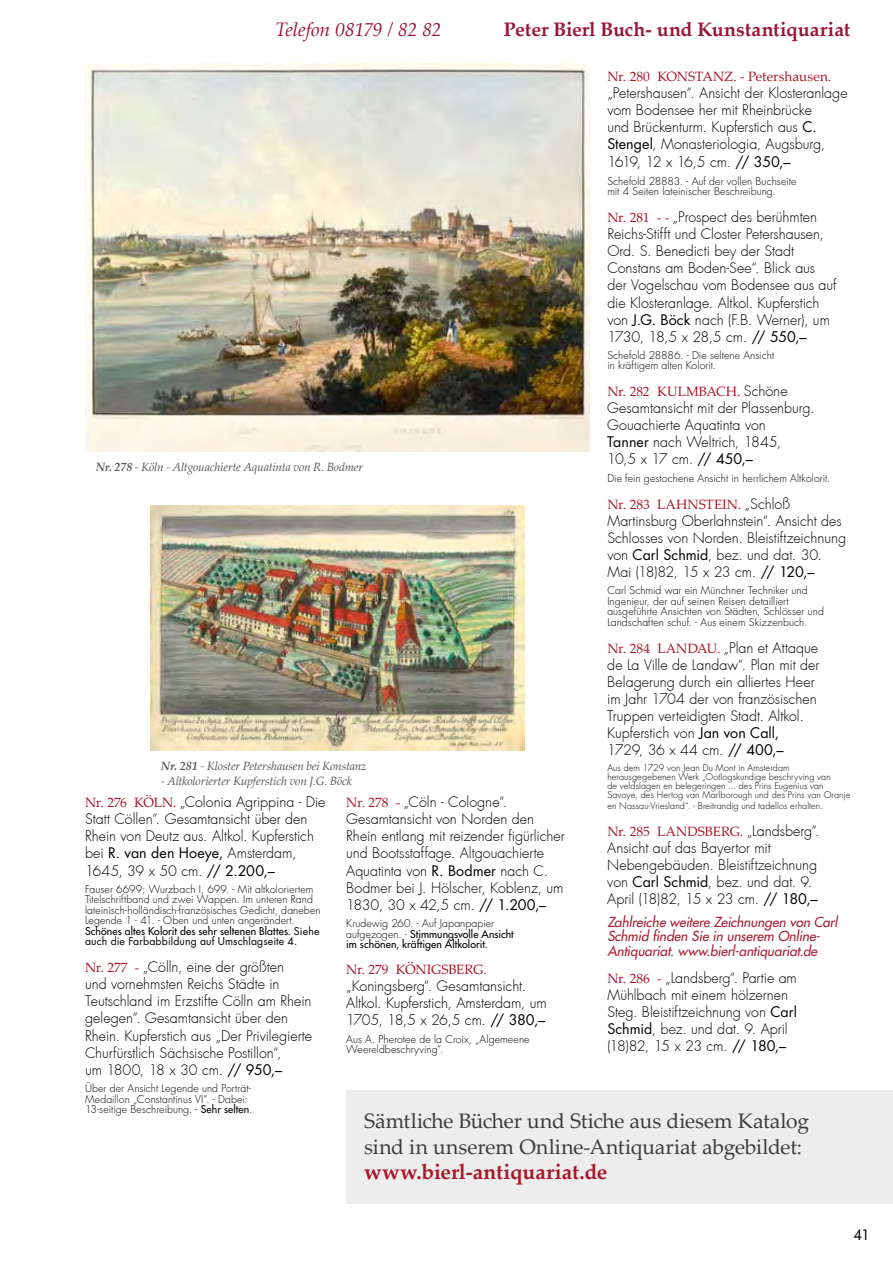
<style>
.page{position:relative;width:893px;height:1263px;background:#fff}
.page>*{position:absolute;margin:0;border:0;box-sizing:border-box;transform-origin:0 0}
.t1{font:21px/25.5px "Palatino Linotype";letter-spacing:-.005em;color:#3c3c3b}
.t2{font:700 21px "Palatino Linotype";color:#a91729}
.t3{font:700 19.5px "Palatino Linotype";color:#991636}
.t4{font:italic 19.5px "Palatino Linotype";letter-spacing:-.015em;color:#991636}
.t5{font:15px "Futura BT";color:#000}
.t6{font:300 14.25px/17.1px "Futura";letter-spacing:-.005em;color:#000}
.t7{font:14.25px "Futura Std";color:#000}
.t8{font:13.5px "Palatino Linotype";color:#a91729}
.t9{font:italic 500 13.5px/13.5px "Futura Std";letter-spacing:-.005em;color:#a71e34}
.t10{font:italic 12px "Palatino Linotype";letter-spacing:-.015em;color:#575756}
.t11{font:300 10.5px/10.5px "Futura Std";letter-spacing:.01em;color:#000}
.t12{font:500 10.5px/10.5px "Futura Std";letter-spacing:.005em;color:#000}
.t13{font:300 9px/9px "Futura Std";letter-spacing:.015em;color:#000}
.s1{font-family:"Futura Std";font-weight:400}
.s2{font-family:"Palatino Linotype";font-weight:400;font-size:13.5px;color:#a91729}
.s3{font-family:"Futura";font-weight:300;font-size:14.25px;color:#000}
.s4{font-weight:700}
.s5{font-family:"Futura";font-weight:300}
.s6{font-weight:500}
.s7{font-weight:400}
.s8{font-family:"Futura"}
.s9{font-weight:300}
</style>
<div class="page">
<img style="left:85px;top:64px;width:504px;height:388px">
<img style="left:150px;top:505px;width:374px;height:246px">
<div style="left:346px;top:1090px;width:547px;height:113px;background:#ededed"></div>
<h2 class="t4" style="left:275px;top:15px;width:168px">Telefon 08179 / 82 82</h2>
<h2 class="t3" style="left:504px;top:15px;width:348px">Peter Bierl Buch- und Kunstantiquariat</h2>
<p class="t8" style="left:607px;top:67px;width:225px">Nr. 280 KONSTANZ. - Petershausen.</p>
<p class="t6" style="left:607px;top:85px;width:242px">„Petershausen“. Ansicht der Klosteranlage vom Bodensee her mit Rheinbrücke<br>und Brückenturm. Kupferstich aus <span class="s1">C.<br>Stengel</span>, Monasteriologia, Augsburg, 1619, 12 x 16,5 cm. <span class="s1">// 350,–</span></p>
<p class="t11" style="left:607px;top:176px;width:191px">Schefold 28883. - Auf der vollen Buchseite mit 4 Seiten lateinischer Beschreibung.</p>
<p class="t6" style="left:607px;top:209px;width:231px"><span class="s2">Nr. 281 - -</span> „Prospect des berühmten Reichs-Stifft und Closter Petershausen, Ord. S. Benedicti bey der Stadt Constans am Boden-See“. Blick aus der Vogelschau vom Bodensee aus auf die Klosteranlage. Altkol. Kupferstich von <span class="s1">J.G. Böck</span> nach (F.B. Werner), um 1730, 18,5 x 28,5 cm. <span class="s1">// 550,–</span></p>
<p class="t11" style="left:607px;top:350px;width:168px">Schefold 28886. - Die seltene Ansicht in kräftigem alten Kolorit.</p>
<p class="t8" style="left:607px;top:382px;width:182px">Nr. 282 KULMBACH. <span class="s3">Schöne</span></p>
<p class="t6" style="left:607px;top:400px;width:209px">Gesamtansicht mit der Plassenburg.<br>Gouachierte Aquatinta von<br><span class="s1">Tanner</span> nach Weltrich, 1845,<br>10,5 x 17 cm. <span class="s1">// 450,–</span></p>
<p class="t11" style="left:607px;top:473px;width:225px">Die fein gestochene Ansicht in herrlichem Altkolorit.</p>
<p class="t8" style="left:607px;top:494px;width:184px">Nr. 283 LAHNSTEIN. <span class="s3">„Schloß</span></p>
<p class="t6" style="left:607px;top:512px;width:240px">Martinsburg Oberlahnstein“. Ansicht des Schlosses von Norden. Bleistiftzeichnung von <span class="s1">Carl Schmid</span>, bez. und dat. 30.<br>Mai (18)82, 15 x 23 cm. <span class="s1">// 120,–</span></p>
<p class="t11" style="left:607px;top:585px;width:218px">Carl Schmid war ein Münchner Techniker und Ingenieur, der auf seinen Reisen detailliert ausgeführte Ansichten von Städten, Schlösser und Landschaften schuf. - Aus einem Skizzenbuch.</p>
<p class="t6" style="left:607px;top:639px;width:214px"><span class="s2">Nr. 284 LANDAU.</span> „Plan et Attaque de La Ville de Landaw“. Plan mit der<br>Belagerung durch ein alliertes Heer im Jahr 1704 der von französischen<br>Truppen verteidigten Stadt. Altkol.<br>Kupferstich von <span class="s1">Jan von Call,<br></span>1729, 36 x 44 cm. <span class="s1">// 400,–</span></p>
<p class="t13" style="left:607px;top:763px;width:244px">Aus dem 1729 von Jean Du Mont in Amsterdam herausgegebenen Werk „Ootlogskundige beschryving van<br>de veldslagen en belegeringen ... des Prins Eugenius van Savoye, des Hertog van Marlborough und des Prins van Oranje</p>
<p class="t13" style="left:607px;top:801px;width:217px">en Nassau-Vriesland“. - Breitrandig und tadellos erhalten.</p>
<p class="t8" style="left:607px;top:821px;width:214px">Nr. 285 LANDSBERG. <span class="s3">„Landsberg“.</span></p>
<p class="t6" style="left:607px;top:839px;width:212px">Ansicht auf das Bayertor mit<br>Nebengebäuden. Bleistiftzeichnung von <span class="s1">Carl Schmid</span>, bez. und dat. 9.<br>April (18)82, 15 x 23 cm. <span class="s1">// 180,–</span></p>
<p class="t9" style="left:607px;top:916px;width:232px">Zahlreiche weitere Zeichnungen von Carl<br>Schmid finden Sie in unserem Online-</p>
<p class="t9" style="left:607px;top:944px;width:211px">Antiquariat. www.bierl-antiquariat.de</p>
<p class="t6" style="left:607px;top:969px;width:191px"><span class="s2">Nr. 286 -</span> „Landsberg“. Partie am<br>Mühlbach mit einem hölzernen<br>Steg. Bleistiftzeichnung von <span class="s1">Carl<br>Schmid</span>, bez. und dat. 9. April (18)82, 15 x 23 cm. <span class="s1">// 180,–</span></p>
<p class="t10" style="left:96px;top:459px;width:269px"><span class="s4">Nr. 278</span> - Köln - Altgouachierte Aquatinta von R. Bodmer</p>
<p class="t10" style="left:161px;top:758px;width:207px"><span class="s4">Nr. 281</span> - Kloster Petershausen bei Konstanz</p>
<p class="t10" style="left:161px;top:772px;width:193px">- Altkolorierter Kupferstich von J.G. Böck</p>
<p class="t6" style="left:85px;top:794px;width:242px"><span class="s2">Nr. 276 KÖLN.</span> „Colonia Agrippina - Die<br>Statt Cöllen“. Gesamtansicht über den<br>Rhein von Deutz aus. Altkol. Kupferstich</p>
<p class="t7" style="left:85px;top:844px;width:213px"><span class="s5">bei</span> R. van den Hoeye, <span class="s5">Amsterdam,</span></p>
<p class="t6" style="left:85px;top:862px;width:191px">1645, 39 x 50 cm. <span class="s1">// 2.200,–</span></p>
<p class="t11" style="left:85px;top:884px;width:237px">Fauser 6699; Wurzbach I, 699. - Mit altkoloriertem Titelschriftband und zwei Wappen. Im unteren Rand lateinisch-holländisch-französisches Gedicht, daneben Legende 1 - 41. - Oben und unten angerändert.<br><span class="s6">Schönes altes Kolorit des sehr seltenen Blattes.</span> <span class="s7">Siehe auch die Farbabbildung auf Umschlagseite 4.</span></p>
<p class="t6" style="left:85px;top:959px;width:229px"><span class="s2">Nr. 277 -</span> „Cölln, eine der größten<br>und vornehmsten Reichs Städte in Teutschland im Erzstifte Cölln am Rhein gelegen“. Gesamtansicht über den Rhein. Kupferstich aus „Der Privilegierte Churfürstlich Sächsische Postillon“,<br>um 1800, 18 x 30 cm. <span class="s1">// 950,–</span></p>
<p class="t11" style="left:85px;top:1083px;width:169px">Über der Ansicht Legende und Porträt-<br>Medaillon „Constantinus VI“. - Dabei:<br>13-seitige Beschreibung. - <span class="s6">Sehr selten</span><span class="s8">.</span></p>
<p class="t6" style="left:346px;top:794px;width:220px"><span class="s2">Nr. 278 -</span> „Cöln - Cologne“.<br>Gesamtansicht von Norden den<br>Rhein entlang mit reizender figürlicher und Bootsstaffage. Altgouachierte<br>Aquatinta von <span class="s1">R. Bodmer</span> nach C.<br>Bodmer bei J. Hölscher, Koblenz, um<br>1830, 30 x 42,5 cm. <span class="s1">// 1.200,–</span></p>
<p class="t12" style="left:346px;top:918px;width:169px"><span class="s9">Krudewig 260. - Auf Japanpapier aufgezogen. -</span> Stimmungsvolle Ansicht im schönen, kräftigen Altkolorit.</p>
<p class="t8" style="left:346px;top:959px;width:142px">Nr. 279 KÖNIGSBERG.</p>
<p class="t6" style="left:346px;top:977px;width:202px">„Koningsberg“. Gesamtansicht.<br>Altkol. Kupferstich, Amsterdam, um<br>1705, 18,5 x 26,5 cm. <span class="s1">// 380,–</span></p>
<p class="t11" style="left:346px;top:1034px;width:185px">Aus A. Pherotee de la Croix, „Algemeene<br>Weereldbeschryving“.</p>
<h1 class="t1" style="left:364px;top:1107px;width:446px">Sämtliche Bücher und Stiche aus diesem Katalog sind in unserem Online-Antiquariat abgebildet:</h1>
<h1 class="t2" style="left:364px;top:1157px;width:245px">www.bierl-antiquariat.de</h1>
<p class="t5" style="left:853px;top:1226px;width:18px">41</p>
</div>
